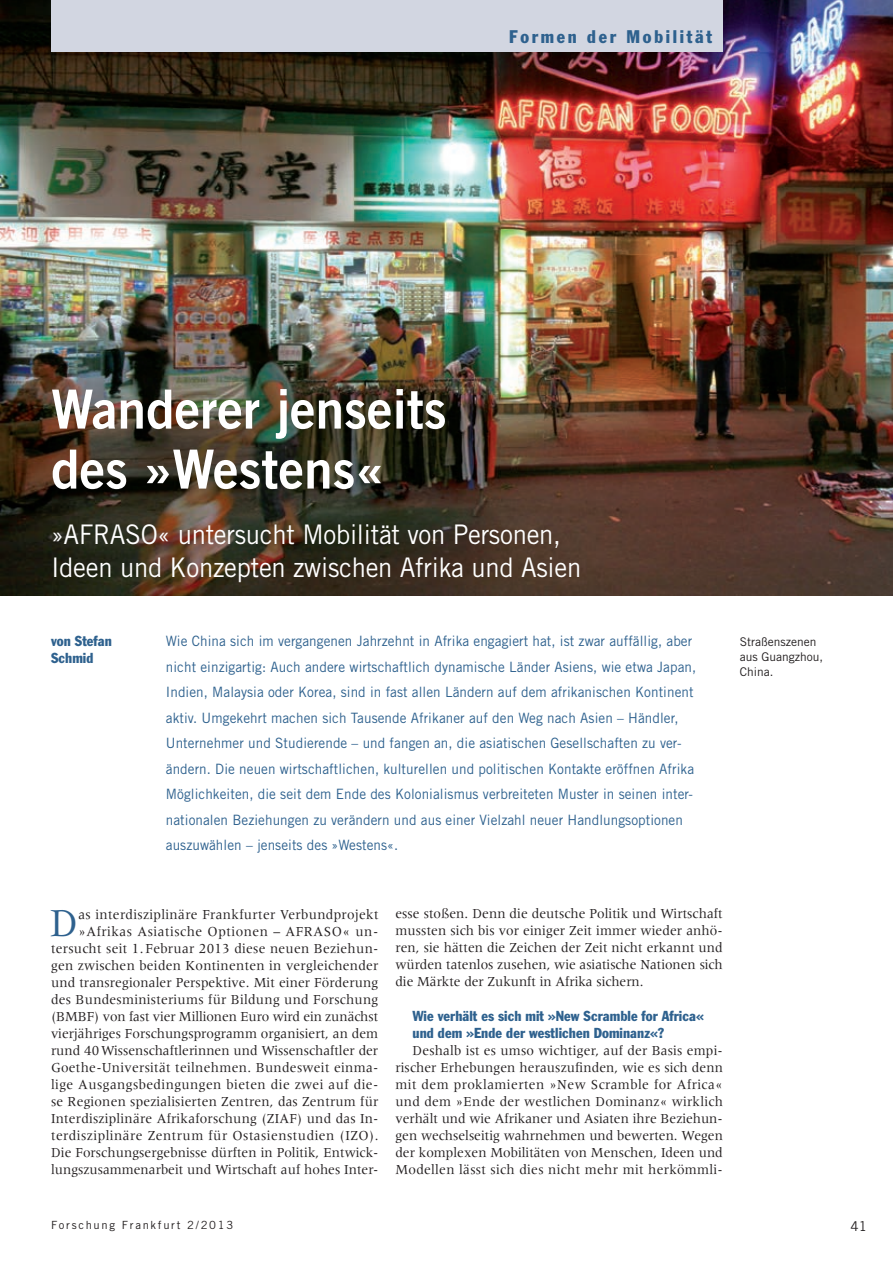
<style>
.page{position:relative;width:893px;height:1263px;background:#fff}
.page>*{position:absolute;margin:0;border:0;box-sizing:border-box;transform-origin:0 0}
.t1{font:54px/60px "Trade Gothic Bold Two";color:#fff;scale:.95 1}
.t2{font:41.1px "Meridien";color:#2e618e;scale:.95 1}
.t3{font:27px/33px "Trade Gothic";letter-spacing:-.01em;color:#fff;scale:.95 1}
.t4{font:condensed 18px "Franklin Gothic";letter-spacing:.15em;color:#2e618e}
.t5{font:14.25px/17px "Meridien";letter-spacing:.015em;color:#231f20;text-align:justify;scale:.95 1}
.t6{font:14.25px/25.5px "Trade Gothic";letter-spacing:.005em;color:#2e618e;scale:.95 1}
.t7{font:condensed 14.25px/17px "Franklin Gothic";letter-spacing:.005em;color:#2e618e}
.t8{font:13.5px "Trade Gothic";color:#231f20}
.t9{font:12px/14.9px "Trade Gothic";color:#231f20}
.t10{font:11.25px "Trade Gothic";letter-spacing:.15em;color:#231f20}
</style>
<div class="page">
<img style="left:0;top:0;width:893px;height:595px">
<div style="left:51px;top:0;width:672px;height:51px;background:#d2d6e1"></div>
<p class="t4" style="left:509px;top:26px;width:205px">Formen der Mobilität</p>
<h1 class="t1" style="left:51px;top:378px;width:418px">Wanderer jenseits des »Westens«</h1>
<h3 class="t3" style="left:51px;top:518px;width:560px">»AFRASO« untersucht Mobilität von Personen,<br>Ideen und Konzepten zwischen Afrika und Asien</h3>
<p class="t7" style="left:51px;top:633px;width:62px">von Stefan<br>Schmid</p>
<p class="t6" style="left:166px;top:628px;width:560px">Wie China sich im vergangenen Jahrzehnt in Afrika engagiert hat, ist zwar auffällig, aber nicht einzigartig: Auch andere wirtschaftlich dynamische Länder Asiens, wie etwa Japan, Indien, Malaysia oder Korea, sind in fast allen Ländern auf dem afrikanischen Kontinent aktiv. Umgekehrt machen sich Tausende Afrikaner auf den Weg nach Asien – Händler, Unternehmer und Studierende – und fangen an, die asiatischen Gesellschaften zu ver&shy;ändern. Die neuen wirtschaftlichen, kulturellen und politischen Kontakte eröffnen Afrika Möglichkeiten, die seit dem Ende des Kolonialismus verbreiteten Muster in seinen inter&shy;nationalen Beziehungen zu verändern und aus einer Vielzahl neuer Handlungsoptionen auszuwählen – jenseits des »Westens«.</p>
<p class="t9" style="left:740px;top:634px;width:85px">Straßenszenen aus Guangzhou,<br>China.</p>
<p class="t5" style="left:51px;top:905px;width:346px;text-align:right">as interdisziplinäre Frankfurter Verbundprojekt »Afrikas Asiatische Optionen – AFRASO« un&shy;tersucht seit 1. Februar 2013 diese neuen Beziehun&shy;gen zwischen beiden Kontinenten in vergleichender und transregionaler Perspektive. Mit einer Förderung des Bundesministeriums für Bildung und Forschung (BMBF) von fast vier Millionen Euro wird ein zunächst vierjähriges Forschungsprogramm organisiert, an dem rund 40Wissenschaftlerinnen und Wissenschaftler der Goethe-Universität teilnehmen. Bundesweit einma&shy;lige Ausgangsbedingungen bieten die zwei auf die&shy;se Regionen spezialisierten Zentren, das Zentrum für Interdisziplinäre Afrikaforschung (ZIAF) und das In&shy;terdisziplinäre Zentrum für Ostasienstudien (IZO).<br>Die Forschungsergebnisse dürften in Politik, Entwick&shy;lungszusammenarbeit und Wirtschaft auf hohes Inter-</p>
<p class="t5" style="left:395px;top:905px;width:346px">esse stoßen. Denn die deutsche Politik und Wirtschaft mussten sich bis vor einiger Zeit immer wieder anhö&shy;ren, sie hätten die Zeichen der Zeit nicht erkannt und würden tatenlos zusehen, wie asiatische Nationen sich die Märkte der Zukunft in Afrika sichern.</p>
<h2 class="t2" style="left:50px;top:900px;width:31px">D</h2>
<p class="t7" style="left:412px;top:1007px;width:293px">Wie verhält es sich mit »New Scramble for Africa« und dem »Ende der westlichen Dominanz«?</p>
<p class="t5" style="left:395px;top:1041px;width:346px;text-indent:17px">Deshalb ist es umso wichtiger, auf der Basis empi&shy;rischer Erhebungen herauszufinden, wie es sich denn mit dem proklamierten »New Scramble for Africa« und dem »Ende der westlichen Dominanz« wirklich verhält und wie Afrikaner und Asiaten ihre Beziehun&shy;gen wechselseitig wahrnehmen und bewerten. Wegen der komplexen Mobilitäten von Menschen, Ideen und Modellen lässt sich dies nicht mehr mit herkömmli-</p>
<p class="t10" style="left:51px;top:1218px;width:184px">Forschung Frankfurt 2/2013</p>
<p class="t8" style="left:850px;top:1217px;width:18px">41</p>
</div>
